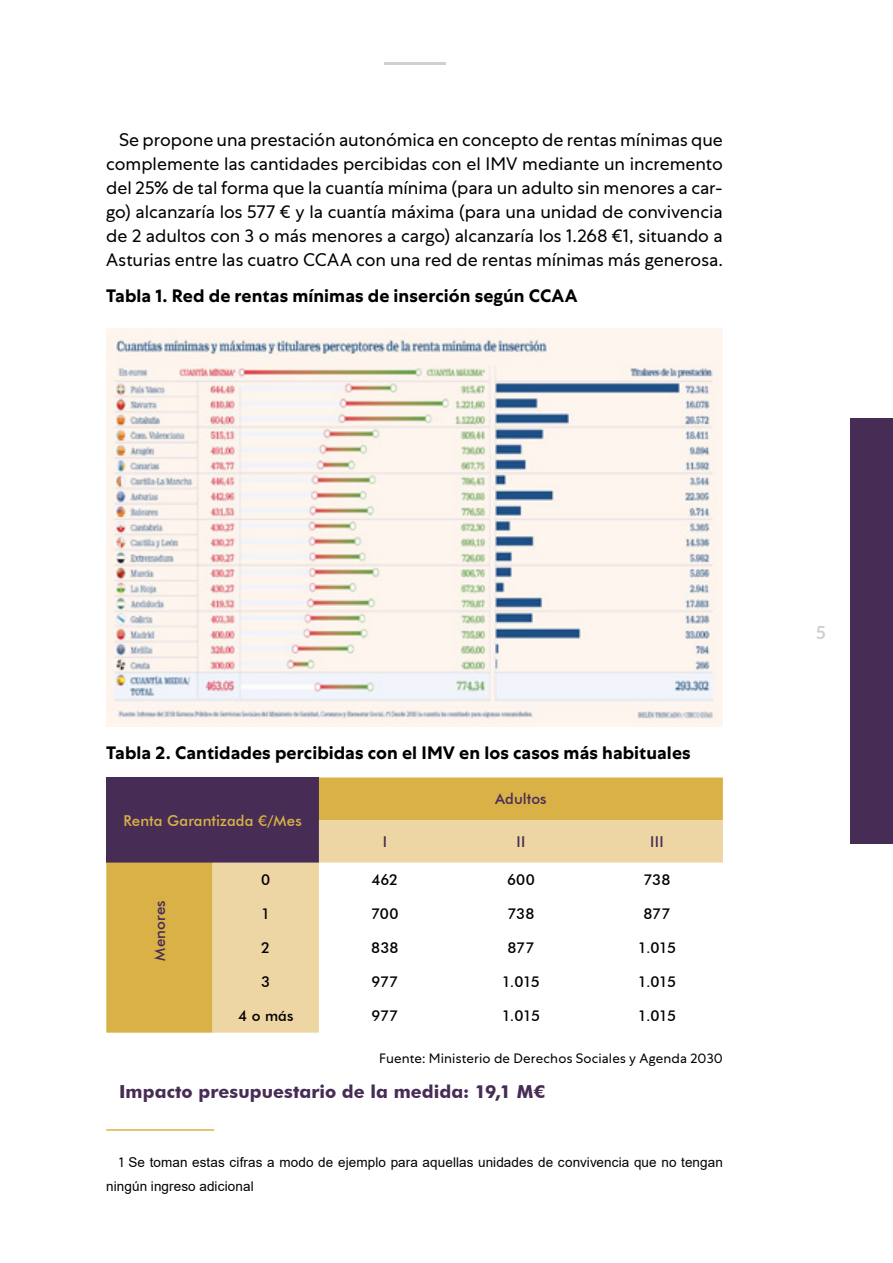
<style>
.page{position:relative;width:893px;height:1263px;background:#fff}
.page>*{position:absolute;margin:0;border:0;box-sizing:border-box;transform-origin:0 0}
.t1{font:18px/24px "Centra No 1";letter-spacing:-.005em;color:#000;text-align:justify}
.t2{font:700 18px "Centra No 1";letter-spacing:.005em;color:#000}
.t3{font:700 18px "Futura BT";letter-spacing:.005em;color:#472d56}
.t4{font:700 18px "Aleo";color:#d0d0d0}
.t5{font:500 15px "Futura BT";letter-spacing:-.02em;color:#000}
.t6{font:500 15px "Futura BT";letter-spacing:.01em;color:#d9b146}
.t7{font:500 15px "Futura BT";letter-spacing:.005em;color:#472d56}
.t8{font:13.5px/24px "Arial";letter-spacing:.005em;color:#000}
.t9{font:13.5px "Centra No 1";letter-spacing:.015em;color:#000}
.s1{font-family:"Centra No 1"}
</style>
<div class="page">
<hr style="left:384px;top:62px;width:61px;height:3px;background:#d0d0d0">
<div style="left:850px;top:419px;width:43px;height:425px;background:#472d56"></div>
<img style="left:106px;top:328px;width:617px;height:398px">
<svg style="left:106px;top:777px;width:617px;height:256px;background:#b08c4b"></svg>
<svg style="left:213px;top:820px;width:510px;height:213px"></svg>
<hr style="left:106px;top:1129px;width:108px;height:2px;background:#d9b146">
<p class="t1" style="left:106px;top:127px;width:618px;text-indent:13px">Se propone una prestación autonómica en concepto de rentas mínimas que complemente las cantidades percibidas con el IMV mediante un incremento del 25% de tal forma que la cuantía mínima (para un adulto sin menores a car&shy;go) alcanzaría los 577 € y la cuantía máxima (para una unidad de convivencia de 2 adultos con 3 o más menores a cargo) alcanzaría los 1.268 €1, situando a Asturias entre las cuatro CCAA con una red de rentas mínimas más generosa.</p>
<p class="t2" style="left:106px;top:285px;width:473px">Tabla 1. Red de rentas mínimas de inserción según CCAA</p>
<p class="t2" style="left:106px;top:742px;width:586px">Tabla 2. Cantidades percibidas con el IMV en los casos más habituales</p>
<p class="t6" style="left:123px;top:811px;width:180px">Renta Garantizada €/Mes</p>
<p class="t7" style="left:495px;top:790px;width:53px">Adultos</p>
<p class="t7" style="left:383px;top:832px;width:6px">I</p>
<p class="t7" style="left:516px;top:832px;width:10px">II</p>
<p class="t7" style="left:650px;top:832px;width:15px">III</p>
<p class="t5" style="left:261px;top:871px;width:11px">0</p>
<p class="t5" style="left:371px;top:871px;width:28px">462</p>
<p class="t5" style="left:507px;top:871px;width:29px">600</p>
<p class="t5" style="left:643px;top:871px;width:29px">738</p>
<p class="t5" style="left:261px;top:905px;width:11px">1</p>
<p class="t5" style="left:371px;top:905px;width:29px">700</p>
<p class="t5" style="left:507px;top:905px;width:29px">738</p>
<p class="t5" style="left:643px;top:905px;width:28px">877</p>
<p class="t5" style="left:261px;top:939px;width:11px">2</p>
<p class="t5" style="left:371px;top:939px;width:29px">838</p>
<p class="t5" style="left:507px;top:939px;width:28px">877</p>
<p class="t5" style="left:638px;top:939px;width:40px">1.015</p>
<p class="t5" style="left:261px;top:973px;width:11px">3</p>
<p class="t5" style="left:371px;top:973px;width:28px">977</p>
<p class="t5" style="left:502px;top:973px;width:40px">1.015</p>
<p class="t5" style="left:638px;top:973px;width:40px">1.015</p>
<p class="t5" style="left:238px;top:1007px;width:57px">4 o más</p>
<p class="t5" style="left:371px;top:1007px;width:28px">977</p>
<p class="t5" style="left:502px;top:1007px;width:40px">1.015</p>
<p class="t5" style="left:638px;top:1007px;width:40px">1.015</p>
<p class="t9" style="left:379px;top:1051px;width:345px">Fuente: Ministerio de Derechos Sociales y Agenda 2030</p>
<p class="t3" style="left:119px;top:1080px;width:427px">Impacto presupuestario de la medida: 19,1 M€</p>
<p class="t7" style="left:151px;top:961px;width:62px;rotate:-90deg">Menores</p>
<p class="t8" style="left:106px;top:1150px;width:618px;text-indent:13px"><span class="s1">1</span> Se toman estas cifras a modo de ejemplo para aquellas unidades de convivencia que no tengan ningún ingreso adicional</p>
<p class="t4" style="left:816px;top:622px;width:11px">5</p>
</div>
